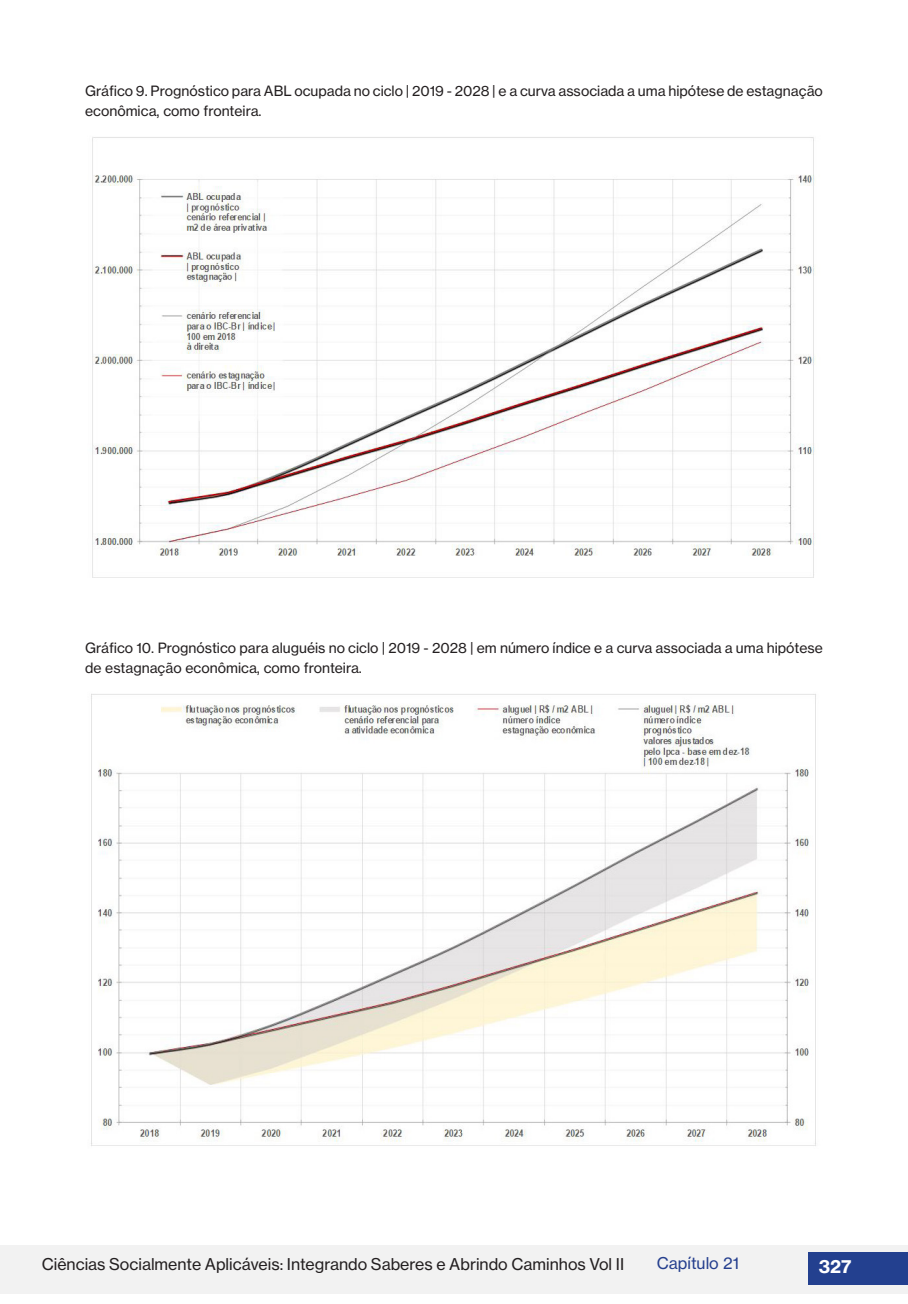
<style>
.page{position:relative;width:908px;height:1304px;background:#fff}
.page>*{position:absolute;margin:0;border:0;box-sizing:border-box;transform-origin:0 0}
.t1{font:18px "N Haas Grotesk TX Pro 75 Bd";color:#fff}
.t2{font:16px "N Haas Grotesk TX Pro 55 Rg";color:#231f20}
.t3{font:16px "N Haas Grotesk TX Pro 55 Rg";color:#253f8e}
.LEGENDAS_DE_TABELAS{font:14px/20px "N Haas Grotesk TX Pro 55 Rg";color:#231f20}
</style>
<div class="page">
<div style="left:0;top:1245px;width:907px;height:49px;background:#f2f2f2"></div>
<div style="left:808px;top:1252px;width:99px;height:33px;background:#23408f"></div>
<img style="left:92px;top:137px;width:723px;height:441px">
<img style="left:91px;top:694px;width:725px;height:452px">
<p class="LEGENDAS_DE_TABELAS" style="left:85px;top:81px;width:739px">Gráfico 9. Prognóstico para ABL ocupada no ciclo | 2019 - 2028 | e a curva associada a uma hipótese de estagnação econômica, como fronteira.</p>
<p class="LEGENDAS_DE_TABELAS" style="left:85px;top:638px;width:739px">Gráfico 10. Prognóstico para aluguéis no ciclo | 2019 - 2028 | em número índice e a curva associada a uma hipótese de estagnação econômica, como fronteira.</p>
<p class="t2" style="left:42px;top:1254px;width:583px">Ciências Socialmente Aplicáveis: Integrando Saberes e Abrindo Caminhos Vol II</p>
<p class="t3" style="left:656px;top:1253px;width:84px">Capítulo 21</p>
<p class="t1" style="left:818px;top:1255px;width:34px">327</p>
</div>
